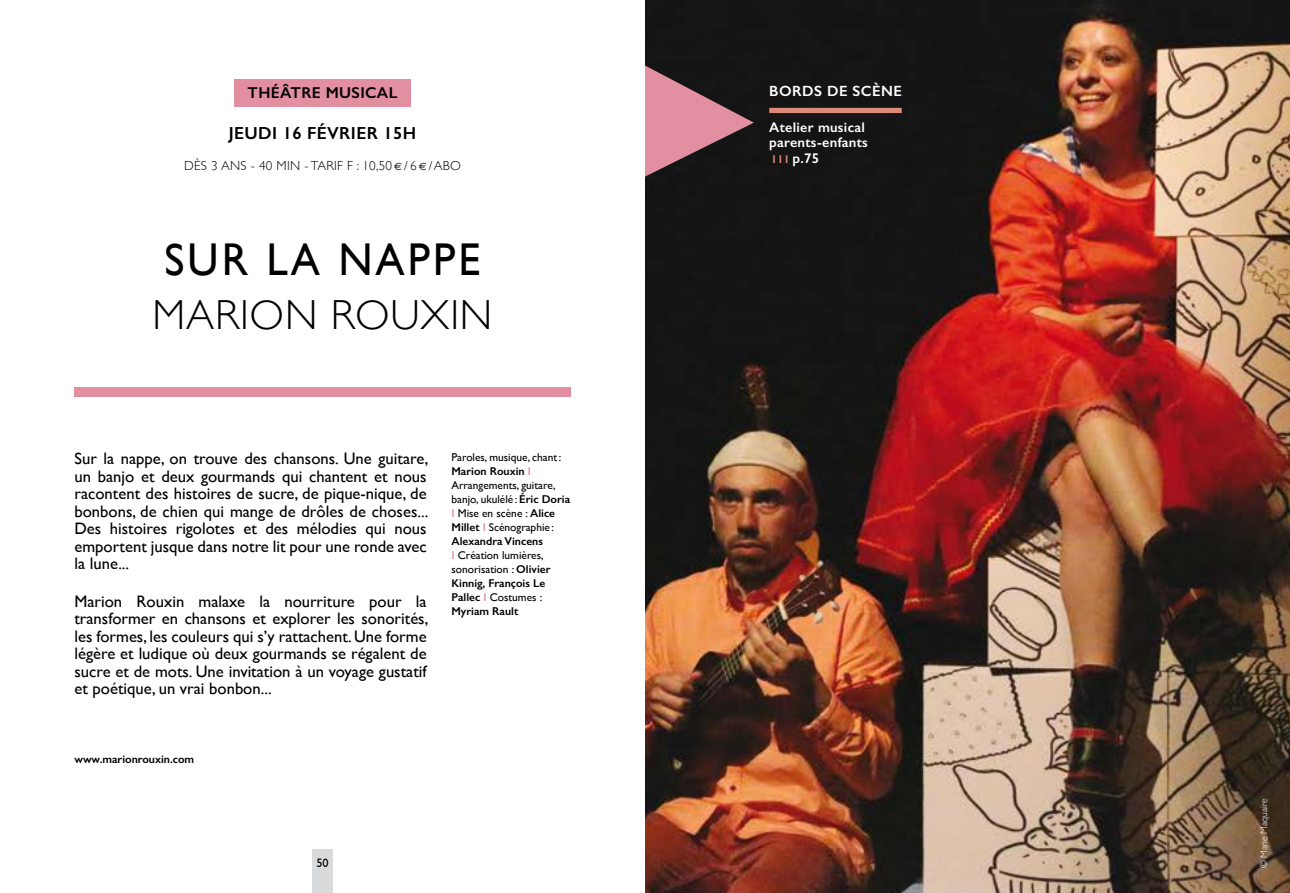
<style>
.page{position:relative;width:1290px;height:893px;background:#fff}
.page>*{position:absolute;margin:0;border:0;box-sizing:border-box;transform-origin:0 0}
.t1{font:45.85px "Gill Sans";letter-spacing:.07em;color:#000;scale:.95 1}
.t2{font:300 42px "Gill Sans";letter-spacing:.02em;color:#000}
.t3{font:600 17.5px "Gill Sans";letter-spacing:.02em;color:#000}
.t4{font:16.62px/17.5px "Gill Sans";color:#000;text-align:justify}
.t5{font:600 15.75px "Gill Sans";letter-spacing:.02em;color:#000}
.t6{font:600 14.88px "Gill Sans";letter-spacing:.03em;color:#fff}
.t7{font:600 14px/15.8px "Gill Sans";letter-spacing:.02em;color:#fff}
.t8{font:300 13.12px "Gill Sans";letter-spacing:.02em;color:#000}
.t9{font:12.25px "Gill Sans";color:#000}
.t10{font:11.38px/14px "Gill Sans";color:#000}
.t11{font:600 11.38px "Gill Sans";color:#000}
.t12{font:300 9.62px "Gill Sans";color:#fff}
.s1{font-family:"Euro Sans";font-weight:400;font-size:10.5px}
.s2{font-weight:600}
.s3{font-weight:600;color:#e18fa1}
.s4{font-size:11.38px;color:#de8a79}
</style>
<div class="page">
<img style="left:645px;top:0;width:645px;height:893px">
<div style="left:769px;top:108px;width:133px;height:5px;background:#de8a79"></div>
<svg style="left:645px;top:65px;width:109px;height:112px;background:#79515a"></svg>
<div style="left:234px;top:79px;width:177px;height:27px;background:#e18fa1"></div>
<div style="left:312px;top:850px;width:21px;height:43px;background:#d9dadb"></div>
<div style="left:74px;top:387px;width:496px;height:10px;background:#e18fa1"></div>
<p class="t5" style="left:247px;top:83px;width:151px">THÉÂTRE MUSICAL</p>
<p class="t3" style="left:229px;top:123px;width:189px">JEUDI 16 FÉVRIER 15H</p>
<p class="t8" style="left:184px;top:156px;width:278px">DÈS 3 ANS - 40 MIN - TARIF F : 10,50 <span class="s1">e</span> /6 <span class="s1">e</span> /ABO</p>
<h1 class="t1" style="left:164px;top:232px;width:334px">SUR LA NAPPE</h1>
<h2 class="t2" style="left:153px;top:282px;width:341px">MARION ROUXIN</h2>
<p class="t4" style="left:74px;top:450px;width:355px">Sur la nappe, on trouve des chansons. Une guitare, un banjo et deux gourmands qui chantent et nous racontent des histoires de sucre, de pique-nique, de bonbons, de chien qui mange de drôles de choses...<br>Des histoires rigolotes et des mélodies qui nous emportent jusque dans notre lit pour une ronde avec la lune...</p>
<p class="t4" style="left:74px;top:592px;width:355px">Marion Rouxin malaxe la nourriture pour la transformer en chansons et explorer les sonorités, les formes, les couleurs qui s’y rattachent. Une forme légère et ludique où deux gourmands se régalent de sucre et de mots. Une invitation à un voyage gustatif et poétique, un vrai bonbon...</p>
<p class="t11" style="left:74px;top:752px;width:121px">www.marionrouxin.com</p>
<p class="t10" style="left:451px;top:450px;width:120px">Paroles, musique, chant:<br><span class="s2">Marion Rouxin</span> <span class="s3">І<br></span>Arrangements, guitare, banjo, ukulélé : <span class="s2">Éric Doria<br></span><span class="s3">І</span> Mise en scène : <span class="s2">Alice<br>Millet</span> <span class="s3">І</span> Scénographie :<br><span class="s2">Alexandra Vincens<br></span><span class="s3">І</span> Création lumières, sonorisation : <span class="s2">Olivier<br>Kinnig, François Le<br>Pallec</span> <span class="s3">І</span> Costumes :<br><span class="s2">Myriam Rault</span></p>
<p class="t9" style="left:316px;top:855px;width:14px">50</p>
<p class="t6" style="left:769px;top:82px;width:134px">BORDS DE SCÈNE</p>
<p class="t7" style="left:769px;top:119px;width:100px">Atelier musical parents-enfants<br><span class="s4">І І І</span> p.75</p>
<p class="t12" style="left:1256px;top:868px;width:71px;rotate:-90deg">© Marie Maquaire</p>
</div>
